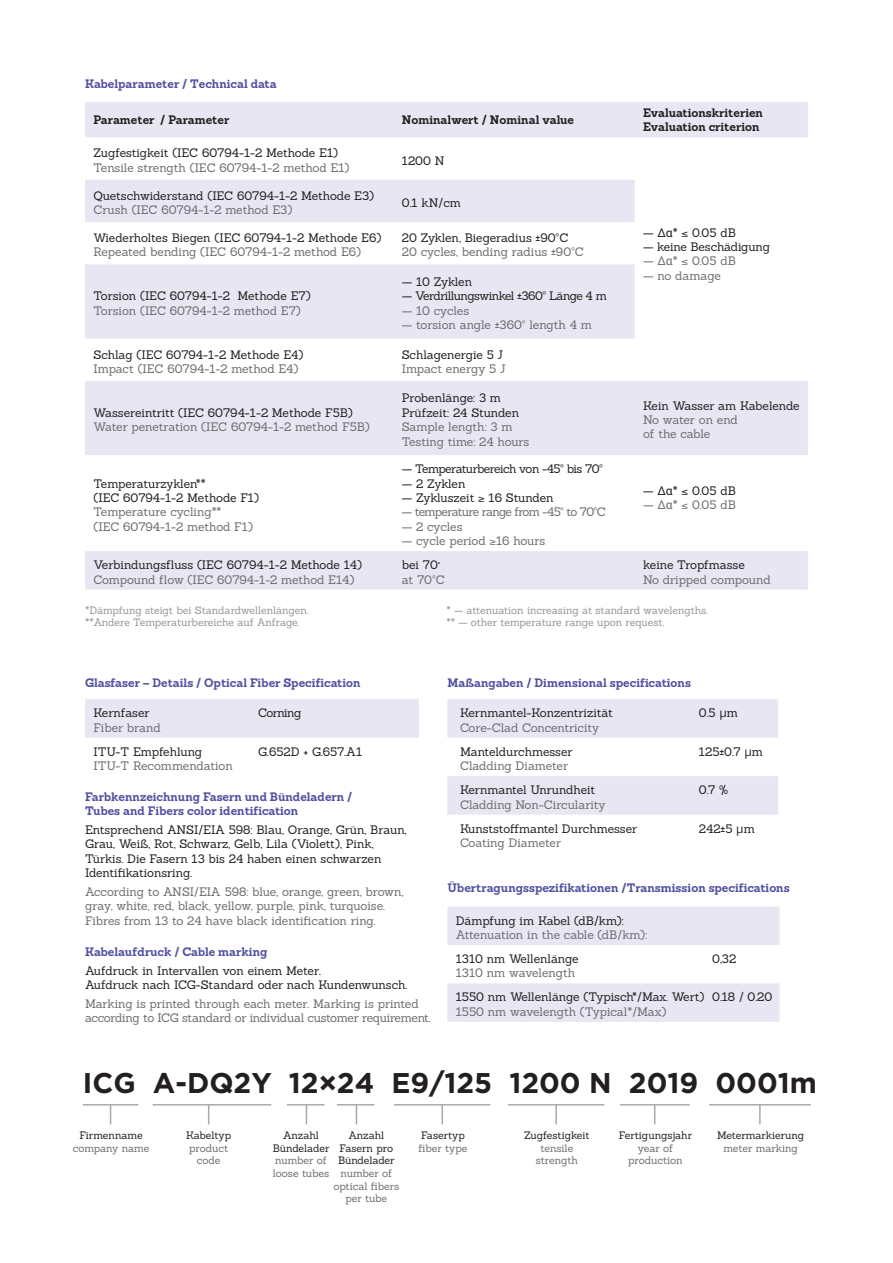
<style>
.page{position:relative;width:893px;height:1263px;background:#fff}
.page>*{position:absolute;margin:0;border:0;box-sizing:border-box;transform-origin:0 0}
.t1{font:700 28.5px "Gotham Pro";color:#231f20}
.t2{font:12px/14.4px "Sanchez";letter-spacing:-.005em;color:#231f20}
.t3{font:12px/14.4px "Sanchez";letter-spacing:-.005em;color:#6c6d70}
.t4{font:700 12px/14.4px "Sanchez";color:#504f9f}
.t5{font:700 12px/14.4px "Sanchez";color:#231f20}
.t6{font:12px "Sanchez";letter-spacing:-.045em;color:#231f20}
.t7{font:12px "Sanchez";letter-spacing:-.04em;color:#231f20}
.t8{font:12px "Sanchez";letter-spacing:-.055em;color:#6c6d70}
.t9{font:10.5px/12.6px "Sanchez";letter-spacing:-.01em;color:#939598}
.t10{font:10.5px/12.6px "Sanchez";letter-spacing:-.005em;color:#6c6d70;text-align:center}
.t11{font:10.5px/12.6px "Sanchez";letter-spacing:-.005em;color:#231f20;text-align:center}
.s1{font-family:"Roboto Slab"}
.s2{font-family:"Open Sans"}
</style>
<div class="page">
<svg style="left:85px;top:102px;width:723px;height:488px"></svg>
<svg style="left:110px;top:1105px;width:1px;height:19px"></svg>
<hr style="left:83px;top:1104px;width:55px;height:1px;background:#a8a9ad">
<hr style="left:153px;top:1104px;width:118px;height:1px;background:#a8a9ad">
<hr style="left:508px;top:1104px;width:96px;height:1px;background:#a8a9ad">
<hr style="left:394px;top:1104px;width:96px;height:1px;background:#a8a9ad">
<hr style="left:620px;top:1104px;width:70px;height:1px;background:#a8a9ad">
<hr style="left:709px;top:1104px;width:102px;height:1px;background:#a8a9ad">
<hr style="left:337px;top:1104px;width:37px;height:1px;background:#a8a9ad">
<hr style="left:287px;top:1104px;width:37px;height:1px;background:#a8a9ad">
<svg style="left:208px;top:1105px;width:1px;height:19px"></svg>
<svg style="left:555px;top:1105px;width:2px;height:19px"></svg>
<svg style="left:441px;top:1105px;width:2px;height:19px"></svg>
<svg style="left:654px;top:1105px;width:1px;height:19px"></svg>
<svg style="left:759px;top:1105px;width:2px;height:19px"></svg>
<svg style="left:356px;top:1105px;width:1px;height:19px"></svg>
<svg style="left:306px;top:1105px;width:1px;height:19px"></svg>
<div style="left:85px;top:699px;width:334px;height:39px;background:#e7e6f2"></div>
<svg style="left:447px;top:906px;width:332px;height:116px"></svg>
<svg style="left:447px;top:699px;width:331px;height:116px"></svg>
<p class="t4" style="left:85px;top:76px;width:193px">Kabelparameter / Technical data</p>
<p class="t5" style="left:94px;top:113px;width:137px">Parameter / Parameter</p>
<p class="t5" style="left:402px;top:113px;width:174px">Nominalwert / Nominal value</p>
<p class="t5" style="left:643px;top:105px;width:121px">Evaluationskriterien<br>Evaluation criterion</p>
<p class="t2" style="left:94px;top:146px;width:246px">Zugfestigkeit (IEC 60794-1-2 Methode E1)</p>
<p class="t3" style="left:94px;top:160px;width:257px">Tensile strength (IEC 60794-1-2 method E1)</p>
<p class="t2" style="left:402px;top:153px;width:44px">1200 N</p>
<p class="t2" style="left:94px;top:188px;width:282px">Quetschwiderstand (IEC 60794-1-2 Methode E3)</p>
<p class="t3" style="left:94px;top:202px;width:200px">Crush (IEC 60794-1-2 method E3)</p>
<p class="t2" style="left:94px;top:230px;width:289px">Wiederholtes Biegen (IEC 60794-1-2 Methode E6)</p>
<p class="t3" style="left:94px;top:245px;width:269px">Repeated bending (IEC 60794-1-2 method E6)</p>
<p class="t2" style="left:94px;top:289px;width:219px">Torsion (IEC 60794-1-2 ЬMethode E7)</p>
<p class="t3" style="left:94px;top:303px;width:209px">Torsion (IEC 60794-1-2 method E7)</p>
<p class="t2" style="left:94px;top:347px;width:211px">Schlag (IEC 60794-1-2 Methode E4)</p>
<p class="t3" style="left:94px;top:361px;width:206px">Impact (IEC 60794-1-2 method E4)</p>
<p class="t2" style="left:94px;top:405px;width:261px">Wassereintritt (IEC 60794-1-2 Methode F5B)</p>
<p class="t3" style="left:94px;top:420px;width:278px">Water penetration (IEC 60794-1-2 method F5B)</p>
<p class="t2" style="left:94px;top:476px;width:167px">Temperaturzyklen**<br>(IEC 60794-1-2 Methode F1)</p>
<p class="t3" style="left:94px;top:505px;width:161px">Temperature cycling**<br>(IEC 60794-1-2 method F1)</p>
<p class="t2" style="left:94px;top:558px;width:270px">Verbindungsfluss (IEC 60794-1-2 Methode 14)</p>
<p class="t3" style="left:94px;top:572px;width:262px">Compound flow (IEC 60794-1-2 method E14)</p>
<p class="t2" style="left:402px;top:195px;width:61px">0.1 kN/cm</p>
<p class="t2" style="left:402px;top:230px;width:168px">20 Zyklen, Biegeradius ±90ºC</p>
<p class="t3" style="left:402px;top:245px;width:184px">20 cycles, bending radius ±90ºC</p>
<p class="t2" style="left:402px;top:274px;width:72px">— 10 Zyklen</p>
<p class="t7" style="left:402px;top:288px;width:207px">— Verdrillungswinkel ±360º Länge 4 m</p>
<p class="t3" style="left:402px;top:303px;width:69px">— 10 cycles</p>
<p class="t3" style="left:402px;top:317px;width:192px">— torsion angle ±360º length 4 m</p>
<p class="t2" style="left:402px;top:347px;width:103px">Schlagenergie 5 J</p>
<p class="t3" style="left:402px;top:361px;width:105px">Impact energy 5 J</p>
<p class="t2" style="left:402px;top:391px;width:119px">Probenlänge: 3 m<br>Prüfzeit: 24 Stunden</p>
<p class="t3" style="left:402px;top:420px;width:129px">Sample length: 3 m<br>Testing time: 24 hours</p>
<p class="t6" style="left:402px;top:461px;width:203px">— Temperaturbereich von -45º bis 70º</p>
<p class="t2" style="left:402px;top:476px;width:65px">— 2 Zyklen</p>
<p class="t2" style="left:402px;top:490px;width:153px">— Zykluszeit ≥ 16 Stunden</p>
<p class="t8" style="left:402px;top:504px;width:206px">— temperature range from -45º to 70ºC</p>
<p class="t3" style="left:402px;top:519px;width:62px">— 2 cycles</p>
<p class="t3" style="left:402px;top:533px;width:145px">— cycle period ≥16 hours</p>
<p class="t2" style="left:402px;top:558px;width:40px">bei 70°</p>
<p class="t3" style="left:402px;top:572px;width:45px">at 70ºC</p>
<p class="t2" style="left:643px;top:225px;width:94px">— <span class="s1">Δα</span>* ≤ 0.05 dB</p>
<p class="t2" style="left:643px;top:239px;width:128px">— keine Beschädigung</p>
<p class="t3" style="left:643px;top:254px;width:94px">— <span class="s1">Δα</span>* ≤ 0.05 dB</p>
<p class="t3" style="left:643px;top:268px;width:79px">— no damage</p>
<p class="t2" style="left:643px;top:398px;width:158px">Kein Wasser am Kabelende</p>
<p class="t3" style="left:643px;top:412px;width:96px">No water on end of the cable</p>
<p class="t2" style="left:643px;top:483px;width:94px">— <span class="s1">Δα</span>* ≤ 0.05 dB</p>
<p class="t3" style="left:643px;top:498px;width:94px">— <span class="s1">Δα</span>* ≤ 0.05 dB</p>
<p class="t2" style="left:643px;top:558px;width:103px">keine Tropfmasse</p>
<p class="t3" style="left:643px;top:572px;width:129px">No dripped compound</p>
<p class="t9" style="left:85px;top:603px;width:225px">*Dämpfung steigt bei Standardwellenlängen. **Andere Temperaturbereiche auf Anfrage.</p>
<p class="t9" style="left:446px;top:603px;width:263px">* — attenuation increasing at standard wavelengths. ** — other temperature range upon request.</p>
<p class="t4" style="left:85px;top:675px;width:277px">Glasfaser – Details / Optical Fiber Specification</p>
<p class="t4" style="left:447px;top:675px;width:245px">Maßangaben / Dimensional specifications</p>
<p class="t2" style="left:94px;top:706px;width:58px">Kernfaser</p>
<p class="t3" style="left:94px;top:720px;width:69px">Fiber brand</p>
<p class="t6" style="left:258px;top:705px;width:45px">Corning</p>
<p class="t2" style="left:460px;top:706px;width:154px">Kernmantel-Konzentrizität</p>
<p class="t3" style="left:460px;top:720px;width:141px">Core-Clad Concentricity</p>
<p class="t2" style="left:699px;top:706px;width:41px">0.5 <span class="s2">μ</span>m</p>
<p class="t2" style="left:94px;top:744px;width:110px">ITU-T Empfehlung</p>
<p class="t3" style="left:94px;top:759px;width:141px">ITU-T Recommendation</p>
<p class="t2" style="left:258px;top:744px;width:105px">G.652D + G.657.A1</p>
<p class="t2" style="left:460px;top:744px;width:114px">Manteldurchmesser</p>
<p class="t3" style="left:460px;top:759px;width:110px">Cladding Diameter</p>
<p class="t2" style="left:699px;top:744px;width:66px">125±0.7 <span class="s2">μ</span>m</p>
<p class="t2" style="left:699px;top:783px;width:31px">0.7 %</p>
<p class="t2" style="left:460px;top:783px;width:137px">Kernmantel Unrundheit</p>
<p class="t3" style="left:460px;top:797px;width:147px">Cladding Non-Circularity</p>
<p class="t4" style="left:85px;top:789px;width:269px">Farbkennzeichnung Fasern und Bündeladern /<br>Tubes and Fibers color identification</p>
<p class="t2" style="left:85px;top:822px;width:323px">Entsprechend ANSI/EIA 598: Blau, Orange, Grün, Braun, Grau, Weiß, Rot, Schwarz, Gelb, Lila (Violett), Pink, Türkis. Die Fasern 13 bis 24 haben einen schwarzen Identifikationsring.</p>
<p class="t3" style="left:85px;top:884px;width:320px">According to ANSI/EIA 598: blue, orange, green, brown, gray, white, red, black, yellow, purple, pink, turquoise.<br>Fibres from 13 to 24 have black identification ring.</p>
<p class="t4" style="left:447px;top:881px;width:344px">Übertragungsspezifikationen /Transmission specifications</p>
<p class="t2" style="left:460px;top:821px;width:179px">Kunststoffmantel Durchmesser</p>
<p class="t3" style="left:460px;top:835px;width:102px">Coating Diameter</p>
<p class="t2" style="left:699px;top:821px;width:57px">242±5 <span class="s2">μ</span>m</p>
<p class="t2" style="left:456px;top:913px;width:170px">Dämpfung im Kabel (dB/km):</p>
<p class="t3" style="left:456px;top:927px;width:193px">Attenuation in the cable (dB/km):</p>
<p class="t2" style="left:456px;top:951px;width:124px">1310 nm Wellenlänge</p>
<p class="t3" style="left:456px;top:966px;width:121px">1310 nm wavelength</p>
<p class="t4" style="left:85px;top:944px;width:184px">Kabelaufdruck / Cable marking</p>
<p class="t2" style="left:85px;top:963px;width:324px">Aufdruck in Intervallen von einem Meter.<br>Aufdruck nach ICG-Standard oder nach Kundenwunsch.</p>
<p class="t3" style="left:85px;top:996px;width:347px">Marking is printed through each meter. Marking is printed according to ICG standard or individual customer requirement.</p>
<p class="t2" style="left:712px;top:951px;width:26px">0,32</p>
<p class="t2" style="left:456px;top:990px;width:250px">1550 nm Wellenlänge (Typisch*/Max. Wert)</p>
<p class="t3" style="left:456px;top:1004px;width:212px">1550 nm wavelength (Typical*/Max)</p>
<p class="t2" style="left:712px;top:990px;width:62px">0.18 / 0.20</p>
<h1 class="t1" style="left:83px;top:1067px;width:736px">ICG A-DQ2Y 12×24 E9/125 1200 N 2019 0001m</h1>
<p class="t11" style="left:79px;top:1129px;width:65px">Firmenname</p>
<p class="t10" style="left:73px;top:1141px;width:78px">company name</p>
<p class="t11" style="left:524px;top:1129px;width:67px">Zugfestigkeit</p>
<p class="t10" style="left:536px;top:1141px;width:44px">tensile strength</p>
<p class="t11" style="left:186px;top:1129px;width:46px">Kabeltyp</p>
<p class="t10" style="left:189px;top:1141px;width:41px">product code</p>
<p class="t11" style="left:273px;top:1129px;width:58px">Anzahl<br>Bündelader</p>
<p class="t10" style="left:273px;top:1154px;width:58px;text-align:left">number of loose tubes</p>
<p class="t11" style="left:338px;top:1129px;width:58px">Anzahl<br>Fasern pro<br>Bündelader</p>
<p class="t10" style="left:333px;top:1167px;width:67px">number of optical fibers per tube</p>
<p class="t11" style="left:421px;top:1129px;width:45px">Fasertyp</p>
<p class="t10" style="left:419px;top:1141px;width:50px">fiber type</p>
<p class="t11" style="left:619px;top:1129px;width:75px">Fertigungsjahr</p>
<p class="t10" style="left:628px;top:1141px;width:56px">year of production</p>
<p class="t11" style="left:717px;top:1129px;width:89px">Metermarkierung</p>
<p class="t10" style="left:723px;top:1141px;width:76px">meter marking</p>
</div>
